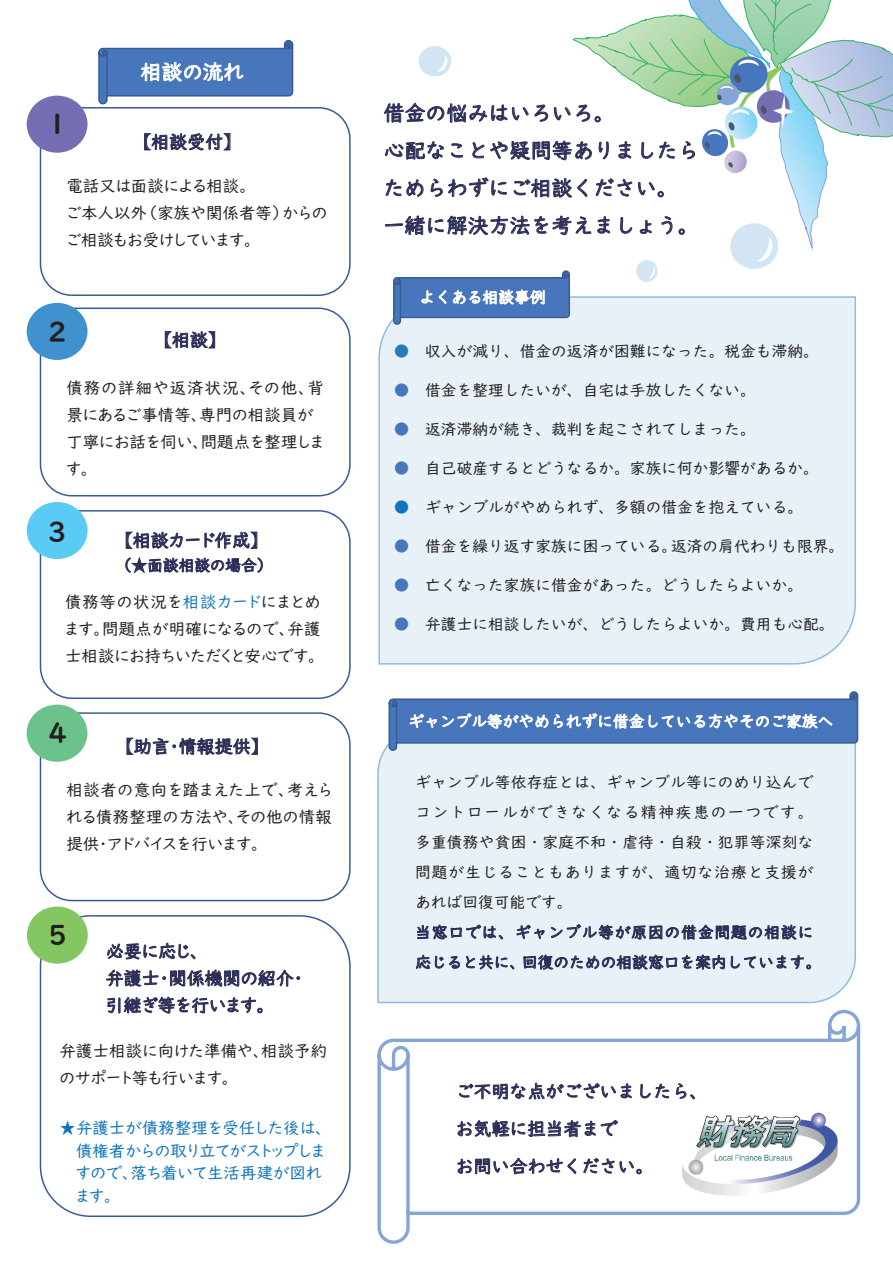
<style>
.page{position:relative;width:893px;height:1263px;background:#fff}
.page>*{position:absolute;margin:0;border:0;box-sizing:border-box;transform-origin:0 0}
.t1{font:27px "UD Digi Kyokasho NK B";color:#231f20}
.t2{font:21px/37.5px "UD Digi Kyokasho NP R";letter-spacing:.005em;color:#2d2f58}
.t3{font:21px "UD Digi Kyokasho NK R";color:#fff}
.t4{font:18px/27px "UD Digi Kyokasho NK R";color:#2d2f58}
.t5{font:18px/37.5px "UD Digi Kyokasho NP R";color:#2d2f58}
.t6{font:16.5px/27px "UD Digi Kyokasho NK R";letter-spacing:.005em;color:#231f20}
.t7{font:16.5px/22.5px "UD Digi Kyokasho NK R";color:#1075bc}
.t8{font:15.75px/30px "UD Digi Kyokasho NP R";color:#231f20;text-align:justify}
.t9{font:15.75px/30px "UD Digi Kyokasho NP R";color:#2d2f58}
.t10{font:15.75px "UD Digi Kyokasho NP R";color:#fff}
.t11{font:15.75px "UD Digi Kyokasho NK R";color:#2d2f58}
.s1{color:#1075bc}
.s2{color:#2a79b7}
.s3{color:#4776bc}
</style>
<div class="page">
<div style="left:40px;top:510px;width:311px;height:189px;border:2px solid #395b93;border-radius:31px"></div>
<div style="left:40px;top:307px;width:311px;height:189px;border:2px solid #395b93;border-radius:31px"></div>
<div style="left:40px;top:107px;width:311px;height:189px;border:2px solid #395b93;border-radius:31px"></div>
<div style="left:40px;top:712px;width:311px;height:189px;border:2px solid #395b93;border-radius:31px"></div>
<div style="left:40px;top:915px;width:311px;height:302px;border:2px solid #395b93;border-radius:50px"></div>
<div style="left:27px;top:303px;width:61px;height:57px;background:#4092cf;border-radius:50%"></div>
<div style="left:27px;top:502px;width:61px;height:57px;background:#5acbf4;border-radius:50%"></div>
<div style="left:27px;top:705px;width:60px;height:57px;background:#6bc28b;border-radius:50%"></div>
<div style="left:27px;top:906px;width:61px;height:58px;background:#83c662;border-radius:50%"></div>
<div style="left:377px;top:744px;width:479px;height:260px;background:#e8f1f8"></div>
<div style="left:378px;top:319px;width:478px;height:346px;background:#e8f1f8"></div>
<svg style="left:98px;top:39px;width:196px;height:66px"></svg>
<svg style="left:377px;top:1009px;width:484px;height:235px"></svg>
<div style="left:27px;top:96px;width:61px;height:57px;background:#766eb3;border-radius:50%"></div>
<svg style="left:388px;top:691px;width:471px;height:61px;background:#7295c9"></svg>
<img style="left:680px;top:1105px;width:160px;height:93px">
<svg style="left:392px;top:0;width:501px;height:326px"></svg>
<h2 class="t3" style="left:141px;top:60px;width:105px">相談の流れ</h2>
<h1 class="t1" style="left:48px;top:108px;width:21px">１</h1>
<p class="t4" style="left:140px;top:128px;width:96px">【相談受付】</p>
<p class="t6" style="left:66px;top:173px;width:262px">電話又は面談による相談。<br>ご本人以外（家族や関係者等）からのご相談もお受けしています。</p>
<h1 class="t1" style="left:48px;top:316px;width:21px">２</h1>
<p class="t4" style="left:161px;top:326px;width:60px">【相談】</p>
<p class="t6" style="left:66px;top:375px;width:259px">債務の詳細や返済状況、その他、背景にあるご事情等、専門の相談員が丁寧にお話を伺い、問題点を整理します。</p>
<h1 class="t1" style="left:47px;top:515px;width:21px">３</h1>
<p class="t4" style="left:122px;top:527px;width:141px">【相談カード作成】</p>
<p class="t11" style="left:122px;top:556px;width:146px">（★面談相談の場合）</p>
<p class="t6" style="left:65px;top:588px;width:257px;text-align:justify">債務等の状況を<span class="s1">相談カード</span>にまとめます。問題点が明確になるので、弁護士相談にお持ちいただくと安心です。</p>
<h1 class="t1" style="left:48px;top:716px;width:21px">４</h1>
<p class="t4" style="left:123px;top:733px;width:141px">【助言・情報提供】</p>
<p class="t6" style="left:66px;top:776px;width:267px;text-align:justify">相談者の意向を踏まえた上で、考えられる債務整理の方法や、その他の情報提供・アドバイスを行います。</p>
<h1 class="t1" style="left:48px;top:918px;width:21px">５</h1>
<p class="t4" style="left:106px;top:938px;width:199px">必要に応じ、<br>弁護士・関係機関の紹介・引継ぎ等を行います。</p>
<p class="t6" style="left:60px;top:1037px;width:269px">弁護士相談に向けた準備や、相談予約のサポート等も行います。</p>
<p class="t7" style="left:76px;top:1117px;width:251px;text-indent:-16px">★弁護士が債務整理を受任した後は、債権者からの取り立てがストップしますので、落ち着いて生活再建が図れます。</p>
<h2 class="t2" style="left:383px;top:94px;width:317px">借金の悩みはいろいろ。<br>心配なことや疑問等ありましたらためらわずにご相談ください。一緒に解決方法を考えましょう。</h2>
<p class="t10" style="left:420px;top:288px;width:127px">よくある相談事例</p>
<p class="t8" style="left:394px;top:336px;width:427px"><span class="s2">●</span> 収入が減り、借金の返済が困難になった。税金も滞納。</p>
<p class="t8" style="left:394px;top:375px;width:364px"><span class="s3">●</span> 借金を整理したいが、自宅は手放したくない。</p>
<p class="t8" style="left:394px;top:414px;width:364px"><span class="s3">●</span> 返済滞納が続き、裁判を起こされてしまった。</p>
<p class="t8" style="left:394px;top:453px;width:427px"><span class="s3">●</span> 自己破産するとどうなるか。家族に何か影響があるか。</p>
<p class="t8" style="left:394px;top:492px;width:411px"><span class="s1">●</span> ギャンブルがやめられず、多額の借金を抱えている。</p>
<p class="t8" style="left:394px;top:531px;width:452px"><span class="s3">●</span> 借金を繰り返す家族に困っている。返済の肩代わりも限界。</p>
<p class="t8" style="left:394px;top:570px;width:411px"><span class="s3">●</span> 亡くなった家族に借金があった。どうしたらよいか。</p>
<p class="t8" style="left:394px;top:609px;width:442px"><span class="s3">●</span> 弁護士に相談したいが、どうしたらよいか。費用も心配。</p>
<p class="t10" style="left:408px;top:712px;width:427px">ギャンブル等がやめられずに借金している方やそのご家族へ</p>
<p class="t8" style="left:415px;top:767px;width:400px">ギャンブル等依存症とは、ギャンブル等にのめり込んでコントロールができなくなる精神疾患の一つです。多重債務や貧困・家庭不和・虐待・自殺・犯罪等深刻な問題が生じることもありますが、適切な治療と支援があれば回復可能です。</p>
<p class="t9" style="left:415px;top:917px;width:408px">当窓口では、ギャンブル等が原因の借金問題の相談に応じると共に、回復のための相談窓口を案内しています。</p>
<p class="t5" style="left:456px;top:1072px;width:253px">ご不明な点がございましたら、お気軽に担当者まで<br>お問い合わせください。</p>
</div>
